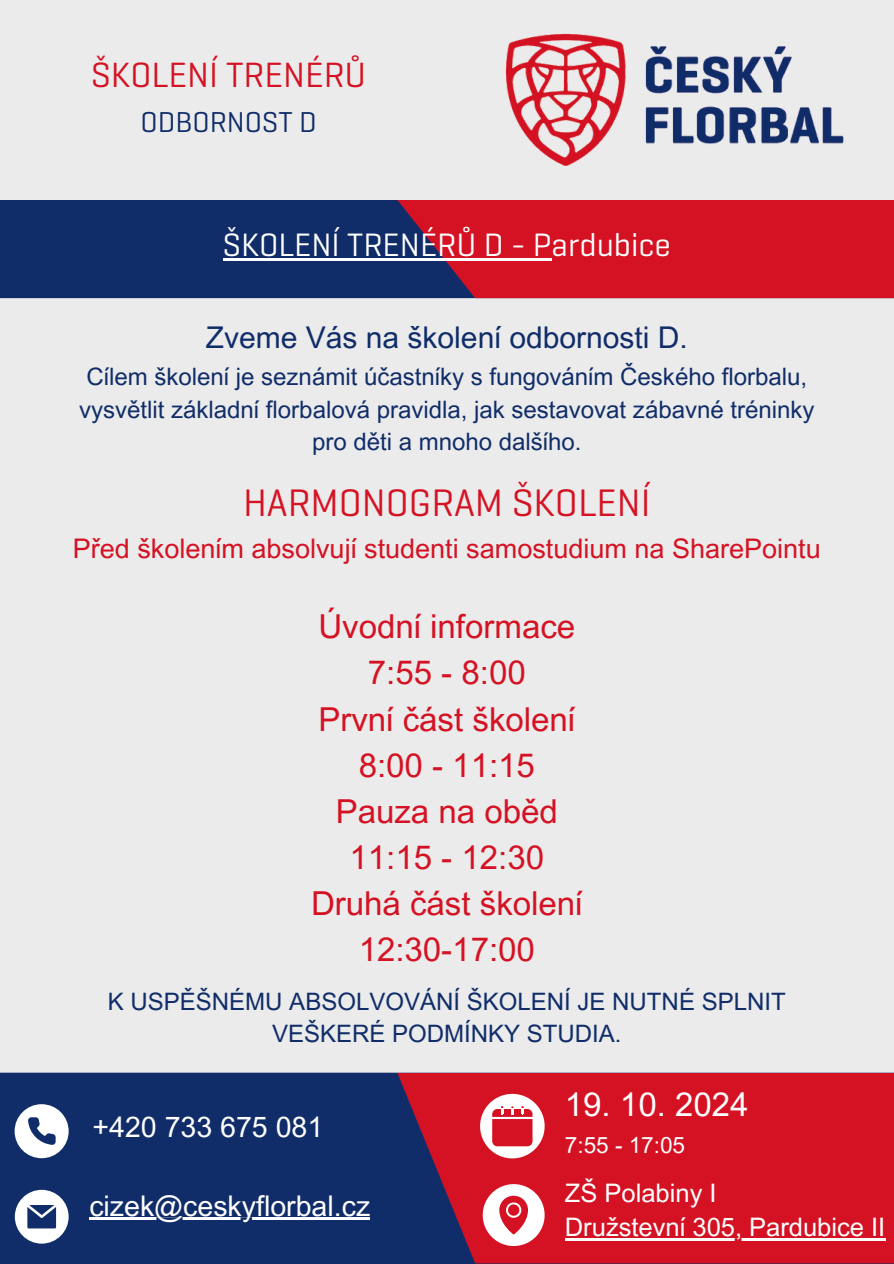
<style>
.page{position:relative;width:894px;height:1264px;background:#fff}
.page>*{position:absolute;margin:0;border:0;box-sizing:border-box;transform-origin:0 0}
.t1{font:39px "Geogrotesque Cyr";color:#d51223}
.t2{font:35.7px "Geogrotesque Cyr";color:#d51223}
.t3{font:33px/46.2px "Arial MT Pro";color:#d51223;text-align:center}
.t4{font:33px "Geogrotesque Cyr";color:#fff}
.t5{font:33px "Arial MT Pro";color:#fff}
.t6{font:30px "Arial MT Pro";color:#102d69}
.t7{font:29.25px "Geogrotesque Cyr";color:#102d69}
.t8{font:28.5px "Arial MT Pro";color:#fff}
.t9{font:27px "Arial MT Pro";color:#d51223}
.t10{font:25.5px "Arial MT Pro";color:#fff}
.t11{font:24px/32.7px "Arial MT Pro";color:#102d69;text-align:center}
.t12{font:22.5px "Arial MT Pro";color:#fff}
</style>
<div class="page">
<div style="left:0;top:0;width:893px;height:1263px;background:#ebebeb"></div>
<div style="left:0;top:1072px;width:893px;height:191px;background:#102d69"></div>
<img style="left:505px;top:33px;width:339px;height:133px">
<svg style="left:15px;top:1104px;width:54px;height:54px"></svg>
<svg style="left:15px;top:1189px;width:54px;height:54px"></svg>
<hr style="left:89px;top:1217px;width:281px;height:2px;background:#fff">
<svg style="left:397px;top:1072px;width:496px;height:191px;background:#c3162b"></svg>
<svg style="left:482px;top:1184px;width:62px;height:61px;background:#eea0a7"></svg>
<svg style="left:480px;top:1093px;width:64px;height:64px;background:#e87f88"></svg>
<div style="left:0;top:200px;width:397px;height:98px;background:#102d69"></div>
<hr style="left:564px;top:1238px;width:321px;height:2px;background:#fff">
<svg style="left:397px;top:200px;width:496px;height:98px;background:#c51429"></svg>
<hr style="left:223px;top:258px;width:328px;height:2px;background:#fff">
<h4 class="t2" style="left:91px;top:61px;width:276px">ŠKOLENÍ TRENÉRŮ</h4>
<h2 class="t7" style="left:140px;top:111px;width:178px">ODBORNOST D</h2>
<p class="t4" style="left:223px;top:232px;width:449px">ŠKOLENÍ TRENÉRŮ D - Pardubice</p>
<h5 class="t6" style="left:206px;top:326px;width:483px">Zveme Vás na školení odbornosti D.</h5>
<p class="t11" style="left:79px;top:363px;width:736px">Cílem školení je seznámit účastníky s fungováním Českého florbalu, vysvětlit základní florbalová pravidla, jak sestavovat zábavné tréninky pro děti a mnoho dalšího.</p>
<p class="t1" style="left:243px;top:488px;width:409px">HARMONOGRAM ŠKOLENÍ</p>
<p class="t9" style="left:73px;top:539px;width:749px">Před školením absolvují studenti samostudium na SharePointu</p>
<p class="t3" style="left:311px;top:607px;width:273px">Úvodní informace<br>7:55 - 8:00<br>První část školení<br>8:00 - 11:15<br>Pauza na oběd<br>11:15 - 12:30<br>Druhá část školení<br>12:30-17:00</p>
<h2 class="t11" style="left:108px;top:988px;width:679px">K USPĚŠNÉMU ABSOLVOVÁNÍ ŠKOLENÍ JE NUTNÉ SPLNIT<br>VEŠKERÉ PODMÍNKY STUDIA.</h2>
<p class="t8" style="left:92px;top:1116px;width:232px">+420 733 675 081</p>
<h3 class="t8" style="left:89px;top:1194px;width:282px">cizek@ceskyflorbal.cz</h3>
<h2 class="t5" style="left:564px;top:1092px;width:185px">19. 10. 2024</h2>
<h2 class="t12" style="left:564px;top:1136px;width:122px">7:55 - 17:05</h2>
<p class="t10" style="left:564px;top:1182px;width:153px">ZŠ Polabiny I</p>
<p class="t10" style="left:564px;top:1217px;width:322px">Družstevní 305, Pardubice II</p>
</div>
